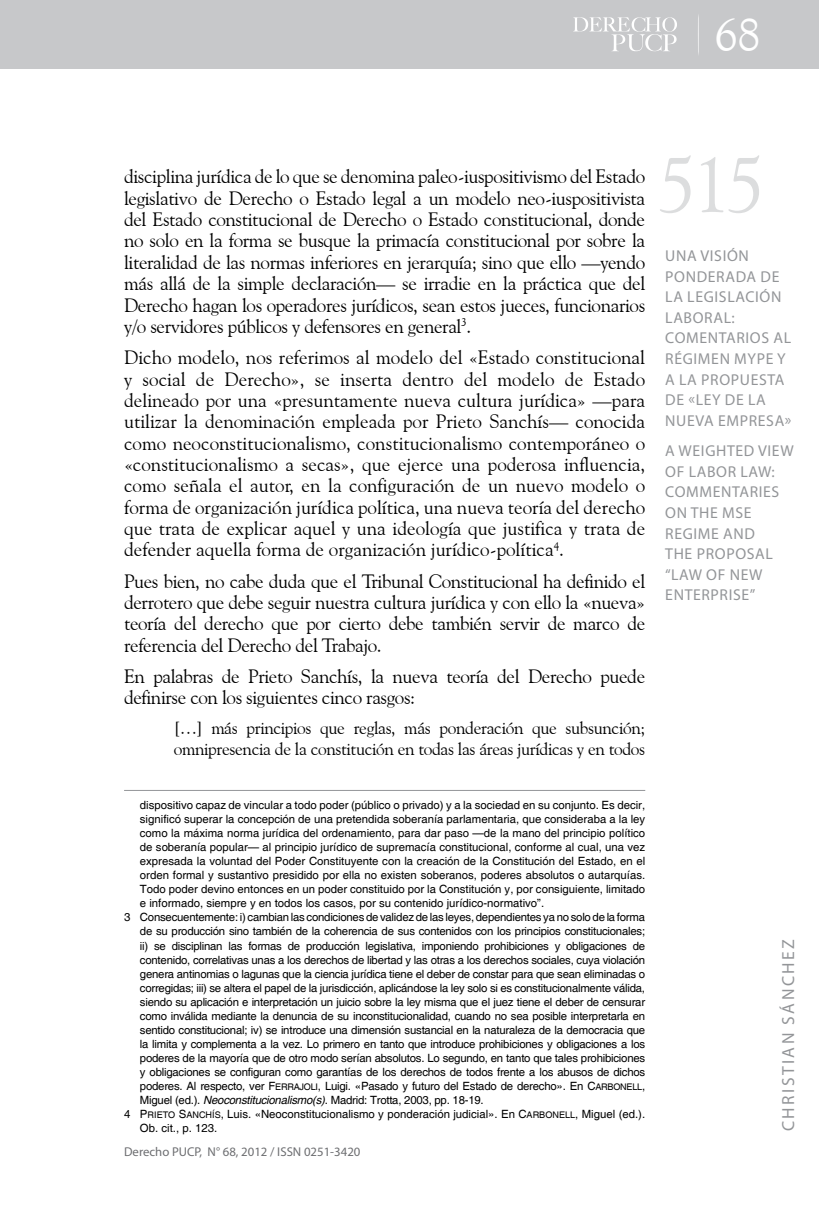
<style>
.page{position:relative;width:819px;height:1206px;background:#fff}
.page>*{position:absolute;margin:0;border:0;box-sizing:border-box;transform-origin:0 0}
.t1{font:78.75px "Goudy Old Style BT";color:#dcddde}
.t2{font:46.38px "Goudy Old Style BT";color:#fff}
.t3{font:19.25px/21.3px "Goudy Old Style BT";letter-spacing:-.02em;color:#000;text-align:justify}
.t4{font:17.5px/20.1px "Goudy Old Style BT";letter-spacing:-.02em;color:#000}
.t5{font:17.5px "Myriad Pro";letter-spacing:.14em;color:#939598}
.t6{font:15.75px/20.7px "Myriad Pro";letter-spacing:.04em;color:#939598}
.t7{font:12.78px "Myriad Pro";color:#6d6e71}
.t8{font:11.38px "Helvetica";letter-spacing:-.02em;color:#000}
.t9{font:11.38px "Helvetica";color:#000}
.s1{font-family:"Helvetica SC800"}
.s2{font-family:"Helvetica SC800";font-size:9.1px}
.s3{font-style:italic}
</style>
<div class="page">
<div style="left:0;top:0;width:819px;height:69px;background:#c7c8ca"></div>
<svg style="left:573px;top:17px;width:104px;height:34px"></svg>
<hr style="left:124px;top:790px;width:521px;height:1px;background:#939598">
<h2 class="t2" style="left:714px;top:6px;width:47px">68</h2>
<p class="t3" style="left:124px;top:166px;width:522px">disciplina jurídica de lo que se denomina paleo-iuspositivismo del Estado legislativo de Derecho o Estado legal a un modelo neo-iuspositivista del Estado constitucional de Derecho o Estado constitucional, donde no solo en la forma se busque la primacía constitucional por sobre la literalidad de las normas inferiores en jerarquía; sino que ello —yendo más allá de la simple declaración— se irradie en la práctica que del Derecho hagan los operadores jurídicos, sean estos jueces, funcionarios y/o servidores públicos y defensores en general<sup>3</sup>.</p>
<p class="t3" style="left:124px;top:346px;width:522px">Dicho modelo, nos referimos al modelo del «Estado constitucional y social de Derecho», se inserta dentro del modelo de Estado delineado por una «presuntamente nueva cultura jurídica» —para utilizar la denominación empleada por Prieto Sanchís— conocida como neoconstitucionalismo, constitucionalismo contemporáneo o «constitucionalismo a secas», que ejerce una poderosa influencia, como señala el autor, en la configuración de un nuevo modelo o forma de organización jurídica política, una nueva teoría del derecho que trata de explicar aquel y una ideología que justifica y trata de defender aquella forma de organización jurídico-política<sup>4</sup>.</p>
<p class="t3" style="left:124px;top:570px;width:522px">Pues bien, no cabe duda que el Tribunal Constitucional ha definido el derrotero que debe seguir nuestra cultura jurídica y con ello la «nueva» teoría del derecho que por cierto debe también servir de marco de referencia del Derecho del Trabajo.</p>
<p class="t3" style="left:124px;top:665px;width:522px">En palabras de Prieto Sanchís, la nueva teoría del Derecho puede definirse con los siguientes cinco rasgos:</p>
<p class="t4" style="left:174px;top:718px;width:473px">[…] más principios que reglas, más ponderación que subsunción; omnipresencia de la constitución en todas las áreas jurídicas y en todos</p>
<h1 class="t1" style="left:657px;top:136px;width:109px">515</h1>
<p class="t6" style="left:665px;top:245px;width:128px">UNA VISIÓN<br>PONDERADA DE<br>LA LEGISLACIÓN<br>LABORAL:<br>COMENTARIOS AL<br>RÉGIMEN MYPE Y<br>A LA PROPUESTA<br>DE «LEY DE LA<br>NUEVA EMPRESA»</p>
<p class="t6" style="left:665px;top:440px;width:130px">A WEIGHTED VIEW<br>OF LABOR LAW:<br>COMMENTARIES<br>ON THE MSE<br>REGIME AND<br>THE PROPOSAL “LAW OF NEW<br>ENTERPRISE”</p>
<p class="t9" style="left:140px;top:798px;width:506px">dispositivo capaz de vincular a todo poder (público o privado) y a la sociedad en su conjunto. Es decir,</p>
<p class="t9" style="left:140px;top:812px;width:507px">significó superar la concepción de una pretendida soberanía parlamentaria, que consideraba a la ley</p>
<p class="t9" style="left:140px;top:826px;width:506px">como la máxima norma jurídica del ordenamiento, para dar paso —de la mano del principio político</p>
<p class="t9" style="left:140px;top:840px;width:506px">de soberanía popular— al principio jurídico de supremacía constitucional, conforme al cual, una vez</p>
<p class="t9" style="left:140px;top:854px;width:506px">expresada la voluntad del Poder Constituyente con la creación de la Constitución del Estado, en el</p>
<p class="t9" style="left:140px;top:868px;width:506px">orden formal y sustantivo presidido por ella no existen soberanos, poderes absolutos o autarquías.</p>
<p class="t9" style="left:140px;top:882px;width:506px">Todo poder devino entonces en un poder constituido por la Constitución y, por consiguiente, limitado</p>
<p class="t9" style="left:140px;top:896px;width:405px">e informado, siempre y en todos los casos, por su contenido jurídico-normativo”.</p>
<p class="t8" style="left:124px;top:910px;width:522px">3 Consecuentemente: i) cambian las condiciones de validez de las leyes, dependientes ya no solo de la forma</p>
<p class="t8" style="left:140px;top:924px;width:506px">de su producción sino también de la coherencia de sus contenidos con los principios constitucionales;</p>
<p class="t8" style="left:140px;top:938px;width:506px">ii) se disciplinan las formas de producción legislativa, imponiendo prohibiciones y obligaciones de</p>
<p class="t8" style="left:140px;top:952px;width:506px">contenido, correlativas unas a los derechos de libertad y las otras a los derechos sociales, cuya violación</p>
<p class="t8" style="left:140px;top:966px;width:506px">genera antinomias o lagunas que la ciencia jurídica tiene el deber de constar para que sean eliminadas o</p>
<p class="t8" style="left:140px;top:980px;width:506px">corregidas; iii) se altera el papel de la jurisdicción, aplicándose la ley solo si es constitucionalmente válida,</p>
<p class="t8" style="left:140px;top:994px;width:506px">siendo su aplicación e interpretación un juicio sobre la ley misma que el juez tiene el deber de censurar</p>
<p class="t8" style="left:140px;top:1008px;width:506px">como inválida mediante la denuncia de su inconstitucionalidad, cuando no sea posible interpretarla en</p>
<p class="t8" style="left:140px;top:1022px;width:506px">sentido constitucional; iv) se introduce una dimensión sustancial en la naturaleza de la democracia que</p>
<p class="t8" style="left:140px;top:1036px;width:506px">la limita y complementa a la vez. Lo primero en tanto que introduce prohibiciones y obligaciones a los</p>
<p class="t8" style="left:140px;top:1050px;width:506px">poderes de la mayoría que de otro modo serían absolutos. Lo segundo, en tanto que tales prohibiciones</p>
<p class="t8" style="left:140px;top:1065px;width:506px">y obligaciones se configuran como garantías de los derechos de todos frente a los abusos de dichos</p>
<p class="t8" style="left:140px;top:1078px;width:506px">poderes. Al respecto, ver <span class="s1">F</span><span class="s2">ERRAJOLI</span>, Luigi. «Pasado y futuro del Estado de derecho». En <span class="s1">C</span><span class="s2">ARBONELL</span>,</p>
<p class="t8" style="left:140px;top:1092px;width:345px">Miguel (ed.). <span class="s3">Neoconstitucionalismo(s)</span>. Madrid: Trotta, 2003, pp. 18-19.</p>
<p class="t9" style="left:124px;top:1106px;width:522px">4 <span class="s1">P</span><span class="s2">RIETO</span> <span class="s1">S</span><span class="s2">ANCHÍS</span>, Luis. «Neoconstitucionalismo y ponderación judicial». En <span class="s1">C</span><span class="s2">ARBONELL</span>, Miguel (ed.).</p>
<p class="t8" style="left:140px;top:1120px;width:79px">Ob. cit., p. 123.</p>
<p class="t7" style="left:124px;top:1144px;width:160px">DERECHO PUCP, N° 68, 2012 / ISSN</p>
<p class="t7" style="left:304px;top:1144px;width:58px">0251-3420</p>
<p class="t5" style="left:777px;top:1131px;width:194px;rotate:-90deg">CHRISTIAN SÁNCHEZ</p>
</div>
